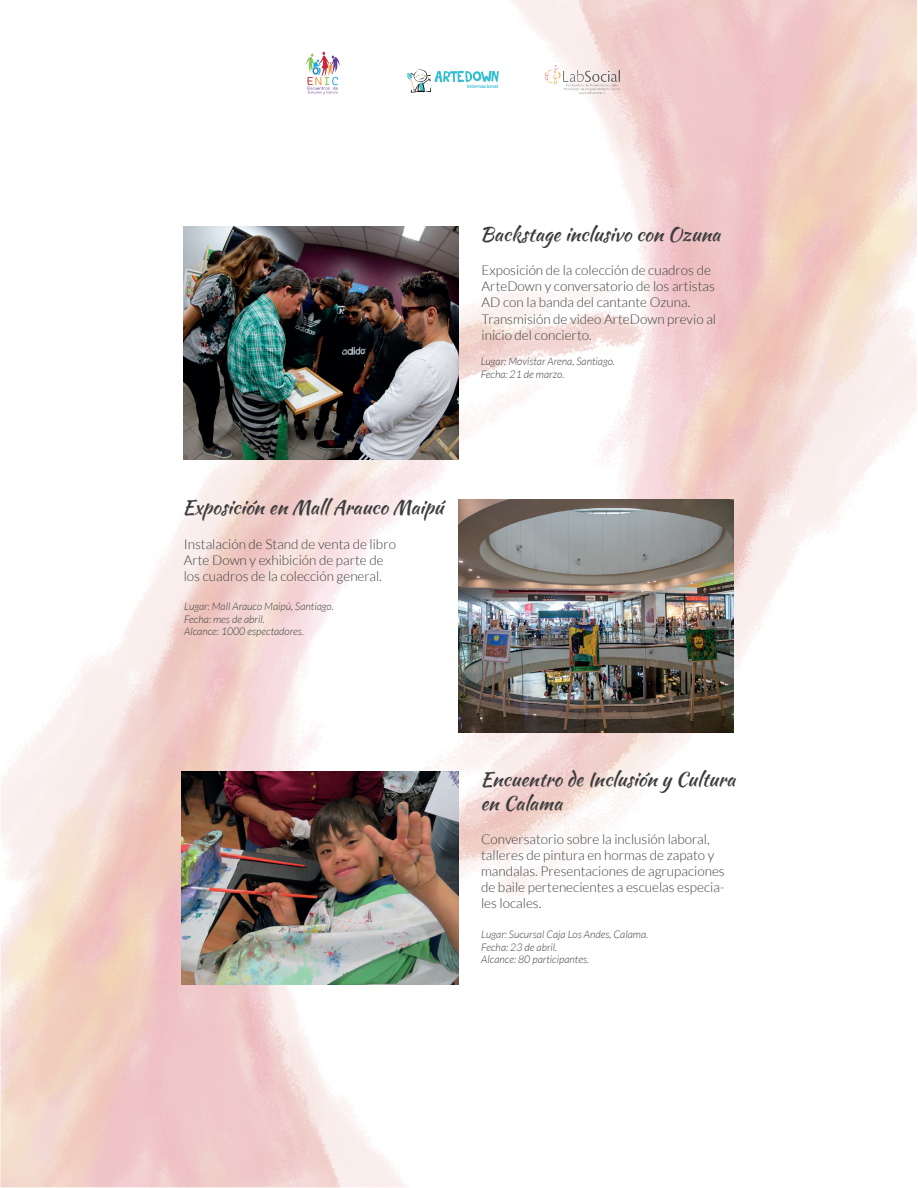
<style>
.page{position:relative;width:918px;height:1188px;background:#fff}
.page>*{position:absolute;margin:0;border:0;box-sizing:border-box;transform-origin:0 0}
.t1{font:19.5px/23.4px "Kaushan Script";color:#3e3e3f}
.t2{font:300 13.5px/16.2px "Lato";color:#3e3e3f}
.t3{font:italic 300 10.5px/12.6px "Lato";color:#3e3e3f}
.t4{font:700 5.1px "Trebuchet MS";color:#33bed1}
</style>
<div class="page">
<img style="left:305px;top:0;width:612px;height:187px">
<img style="left:0;top:187px;width:917px;height:781px">
<img style="left:459px;top:500px;width:274px;height:233px">
<img style="left:184px;top:226px;width:274px;height:233px">
<img style="left:181px;top:772px;width:277px;height:196px">
<svg style="left:306px;top:52px;width:34px;height:42px"></svg>
<img style="left:545px;top:65px;width:75px;height:28px">
<svg style="left:407px;top:69px;width:92px;height:26px"></svg>
<img style="left:0;top:968px;width:459px;height:220px">
<p class="t4" style="left:467px;top:83px;width:33px">Internacional</p>
<h1 class="t1" style="left:480px;top:223px;width:242px">Backstage inclusivo con Ozuna</h1>
<p class="t2" style="left:482px;top:262px;width:236px">Exposición de la colección de cuadros de ArteDown y conversatorio de los artistas AD con la banda del cantante Ozuna.<br>Transmisión de video ArteDown previo al inicio del concierto.</p>
<p class="t3" style="left:481px;top:356px;width:136px">Lugar: Movistar Arena, Santiago.<br>Fecha: 21 de marzo.</p>
<h1 class="t1" style="left:182px;top:496px;width:263px">Exposición en Mall Arauco Maipú</h1>
<p class="t2" style="left:184px;top:536px;width:214px">Instalación de Stand de venta de libro<br>Arte Down y exhibición de parte de los cuadros de la colección general.</p>
<p class="t3" style="left:184px;top:600px;width:151px">Lugar: Mall Arauco Maipú, Santiago.<br>Fecha: mes de abril.<br>Alcance: 1000 espectadores.</p>
<h1 class="t1" style="left:480px;top:768px;width:256px">Encuentro de Inclusión y Cultura en Calama</h1>
<p class="t2" style="left:481px;top:831px;width:245px">Conversatorio sobre la inclusión laboral, talleres de pintura en hormas de zapato y mandalas. Presentaciones de agrupaciones de baile pertenecientes a escuelas especia&shy;les locales.</p>
<p class="t3" style="left:481px;top:929px;width:168px">Lugar: Sucursal Caja Los Andes, Calama.<br>Fecha: 23 de abril.<br>Alcance: 80 participantes.</p>
</div>
